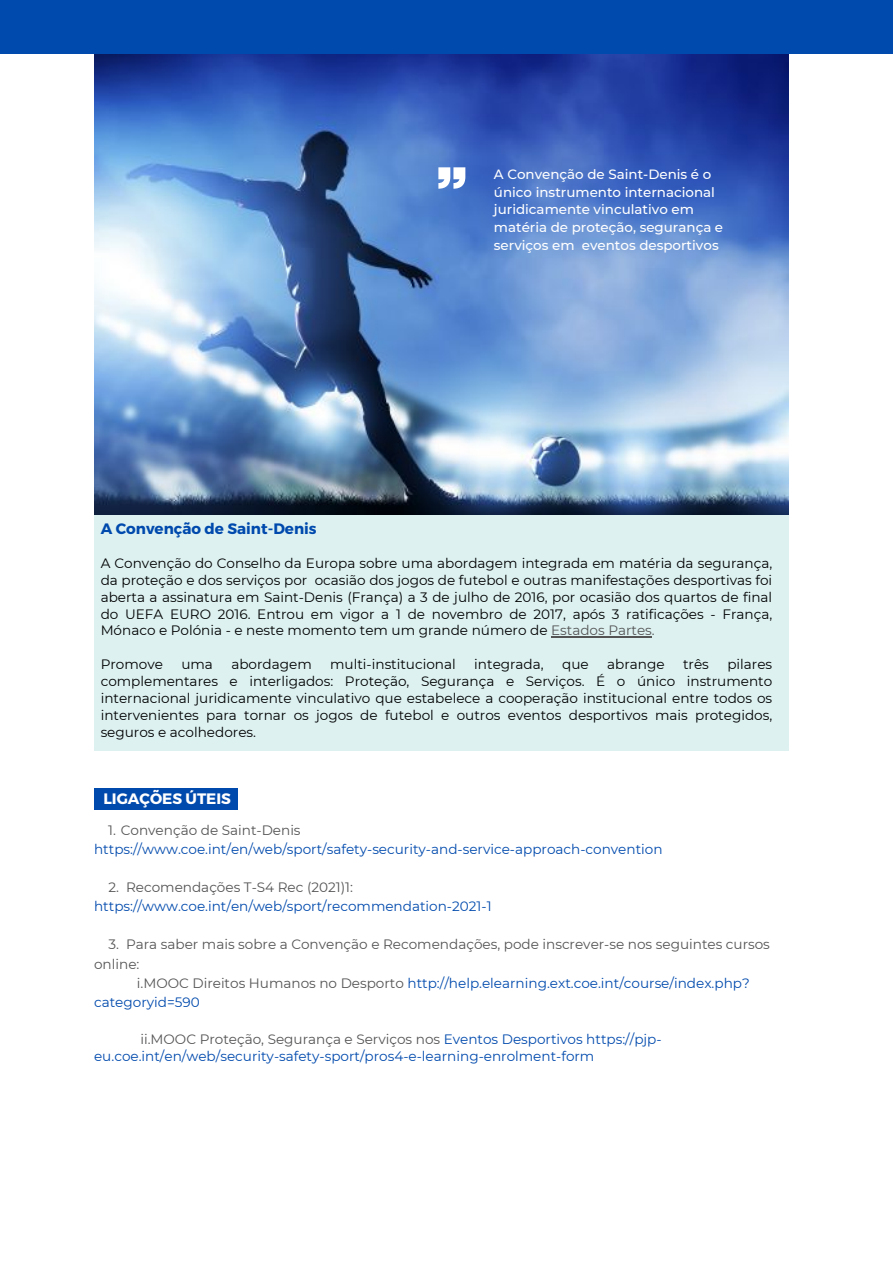
<style>
.page{position:relative;width:893px;height:1264px;background:#fff}
.page>*{position:absolute;margin:0;border:0;box-sizing:border-box;transform-origin:0 0}
.t1{font:700 15.15px "Montserrat";color:#004aad}
.t2{font:700 15.15px "Montserrat";color:#fff}
.t3{font:13.65px/16.8px "Montserrat";color:#000;text-align:justify}
.t4{font:13.65px/19px "Montserrat";color:#004aad}
.t5{font:13.65px/19px "Montserrat";color:#545454}
.t6{font:500 13.35px/17.9px "Montserrat";color:#fff}
.s1{color:#545454}
</style>
<div class="page">
<img style="left:95px;top:53px;width:693px;height:461px">
<svg style="left:438px;top:167px;width:27px;height:22px"></svg>
<div style="left:94px;top:514px;width:694px;height:236px;background:#ddf1f1"></div>
<hr style="left:551px;top:636px;width:101px;height:1px;background:#545454">
<div style="left:94px;top:788px;width:144px;height:21px;background:#004aad"></div>
<div style="left:0;top:0;width:892px;height:53px;background:#004aad"></div>
<p class="t6" style="left:494px;top:165px;width:231px">A Convenção de Saint-Denis é o único instrumento internacional juridicamente vinculativo em matéria de proteção, segurança e serviços em eventos desportivos</p>
<p class="t1" style="left:101px;top:519px;width:217px">A Convenção de Saint-Denis</p>
<p class="t3" style="left:101px;top:554px;width:673px">A Convenção do Conselho da Europa sobre uma abordagem integrada em matéria da segurança, da proteção e dos serviços por ocasião dos jogos de futebol e outras manifestações desportivas foi aberta a assinatura em Saint-Denis (França) a 3 de julho de 2016, por ocasião dos quartos de final do UEFA EURO 2016. Entrou em vigor a 1 de novembro de 2017, após 3 ratificações - França, Mónaco e Polónia - e neste momento tem um grande número de <span class="s1">Estados Partes.</span></p>
<p class="t3" style="left:101px;top:656px;width:64px">Promove</p>
<p class="t3" style="left:181px;top:656px;width:33px">uma</p>
<p class="t3" style="left:231px;top:656px;width:82px">abordagem</p>
<p class="t3" style="left:330px;top:656px;width:127px">multi-institucional</p>
<p class="t3" style="left:474px;top:656px;width:71px">integrada,</p>
<p class="t3" style="left:562px;top:656px;width:28px">que</p>
<p class="t3" style="left:607px;top:656px;width:59px">abrange</p>
<p class="t3" style="left:683px;top:656px;width:27px">três</p>
<p class="t3" style="left:101px;top:656px;width:673px;text-indent:626px">pilares complementares e interligados: Proteção, Segurança e Serviços. É o único instrumento internacional juridicamente vinculativo que estabelece a cooperação institucional entre todos os intervenientes para tornar os jogos de futebol e outros eventos desportivos mais protegidos, seguros e acolhedores.</p>
<p class="t2" style="left:103px;top:788px;width:129px">LIGAÇÕES ÚTEIS</p>
<p class="t5" style="left:108px;top:820px;width:194px">1. Convenção de Saint-Denis</p>
<p class="t4" style="left:94px;top:839px;width:570px">https://www.coe.int/en/web/sport/safety-security-and-service-approach-convention</p>
<p class="t5" style="left:108px;top:877px;width:246px">2. Recomendações T-S4 Rec (2021)1:</p>
<p class="t4" style="left:94px;top:896px;width:399px">https://www.coe.int/en/web/sport/recommendation-2021-1</p>
<p class="t5" style="left:94px;top:935px;width:677px;text-indent:14px">3. Para saber mais sobre a Convenção e Recomendações, pode inscrever-se nos seguintes cursos online:</p>
<p class="t4" style="left:94px;top:973px;width:657px;text-indent:43px"><span class="s1">i.MOOC Direitos Humanos no Desporto</span> http://help.elearning.ext.coe.int/course/index.php? categoryid=590</p>
<p class="t4" style="left:94px;top:1030px;width:569px;line-height:16.8px;text-indent:46px"><span class="s1">ii.MOOC Proteção, Segurança e Serviços nos</span> Eventos Desportivos https://pjp&shy;eu.coe.int/en/web/security-safety-sport/pros4-e-learning-enrolment-form</p>
</div>
